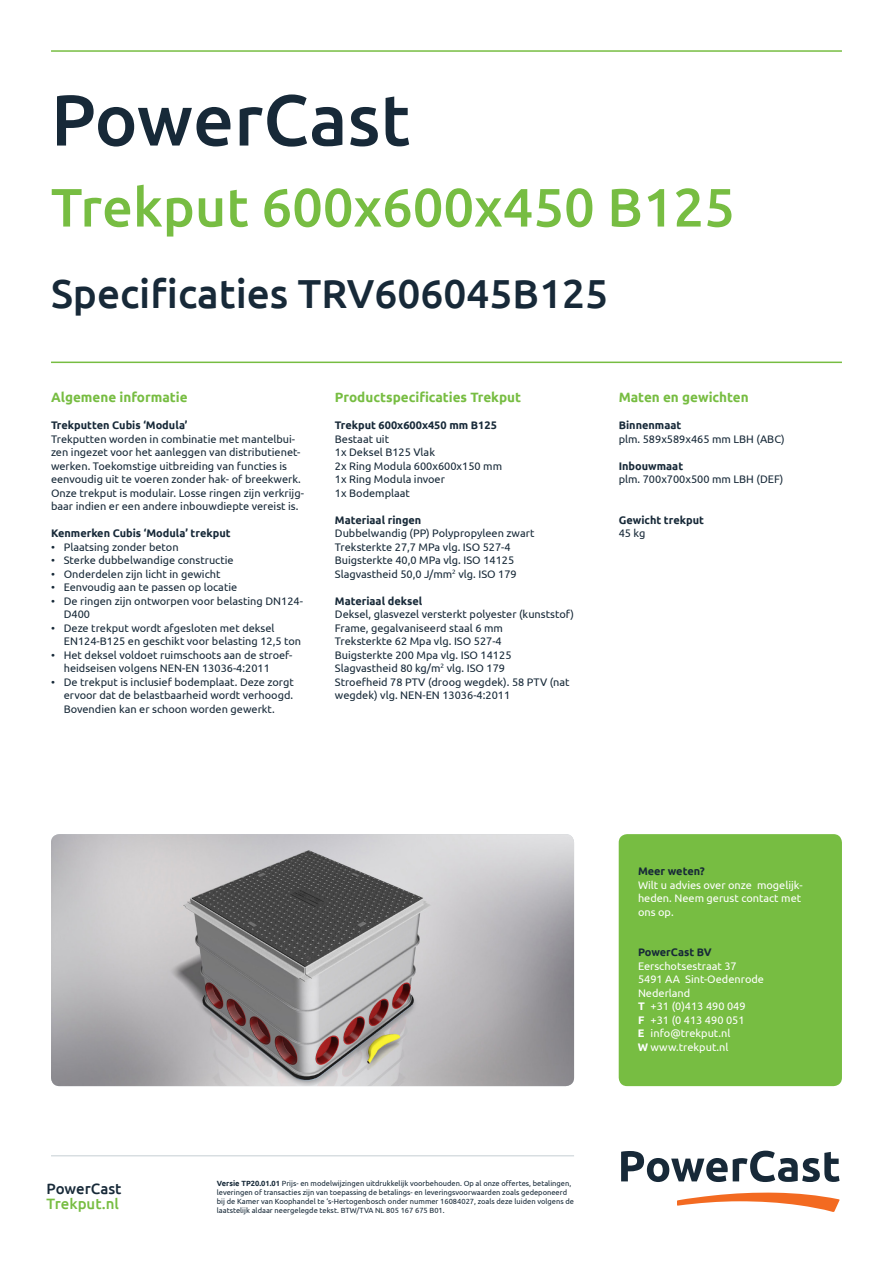
<style>
.page{position:relative;width:893px;height:1263px;background:#fff}
.page>*{position:absolute;margin:0;border:0;box-sizing:border-box;transform-origin:0 0}
.Titel_achterzijde{font:500 72px "Ubuntu";color:#172938}
.Titel_achterzijde-2{font:500 54px "Ubuntu";color:#77bd42}
.Titel_typenummer{font:500 40.5px "Ubuntu";color:#172938}
.t1{font:500 15px "Ubuntu";color:#77bd42}
.t2{font:500 15px "Ubuntu";color:#172938}
.Alinea_kopregel{font:700 13.5px "Ubuntu";color:#77bd42}
.Alinea_broodtekst_le{font:10.95px/13.5px "Ubuntu";color:#172938}
.Conversieblok_broodt{font:10.95px/13.5px "Ubuntu";color:#fff}
.Alinea_broodtekst_le-2{font:700 10.95px "Ubuntu";color:#172938}
.Conversieblok_kopreg{font:700 10.95px "Ubuntu";color:#172938}
.Conversieblok_broodt-2{font:700 10.95px "Ubuntu";color:#172938}
.Footer_disclaimer{font:7.5px/9px "Ubuntu";color:#172938}
.s1{font-weight:700}
</style>
<div class="page">
<svg style="left:621px;top:1150px;width:218px;height:32px"></svg>
<svg style="left:677px;top:1192px;width:162px;height:20px"></svg>
<hr style="left:51px;top:362px;width:791px;height:1px;background:#77bd42">
<hr style="left:51px;top:50px;width:791px;height:2px;background:#77bd42">
<hr style="left:51px;top:1155px;width:523px;height:1px;background:#c5ced3">
<div style="left:619px;top:834px;width:223px;height:252px;background:#77bd42;border-radius:9px"></div>
<img style="left:51px;top:834px;width:523px;height:252px">
<p class="Titel_achterzijde" style="left:51px;top:74px;width:361px">PowerCast</p>
<p class="Titel_achterzijde-2" style="left:51px;top:173px;width:685px">Trekput 600x600x450 B125</p>
<p class="Titel_typenummer" style="left:51px;top:268px;width:559px">Specificaties TRV606045B125</p>
<p class="Alinea_kopregel" style="left:51px;top:389px;width:138px">Algemene informatie</p>
<p class="Alinea_broodtekst_le-2" style="left:51px;top:418px;width:138px">Trekputten Cubis ‘Modula’</p>
<p class="Alinea_broodtekst_le" style="left:51px;top:432px;width:254px">Trekputten worden in combinatie met mantelbui&shy;zen ingezet voor het aanleggen van distributienet&shy;werken. Toekomstige uitbreiding van functies is eenvoudig uit te voeren zonder hak- of breekwerk.<br>Onze trekput is modulair. Losse ringen zijn verkrijg&shy;baar indien er een andere inbouwdiepte vereist is.</p>
<p class="Alinea_broodtekst_le-2" style="left:51px;top:526px;width:181px">Kenmerken Cubis ‘Modula’ trekput</p>
<p class="Alinea_broodtekst_le" style="left:51px;top:540px;width:129px">• Plaatsing zonder beton</p>
<p class="Alinea_broodtekst_le" style="left:51px;top:553px;width:184px">• Sterke dubbelwandige constructie</p>
<p class="Alinea_broodtekst_le" style="left:51px;top:567px;width:171px">• Onderdelen zijn licht in gewicht</p>
<p class="Alinea_broodtekst_le" style="left:51px;top:580px;width:188px">• Eenvoudig aan te passen op locatie</p>
<p class="Alinea_broodtekst_le" style="left:64px;top:594px;width:240px;text-indent:-13px">• De ringen zijn ontworpen voor belasting DN124-<br>D400</p>
<p class="Alinea_broodtekst_le" style="left:64px;top:621px;width:239px;text-indent:-13px">• Deze trekput wordt afgesloten met deksel<br>EN124-B125 en geschikt voor belasting 12,5 ton</p>
<p class="Alinea_broodtekst_le" style="left:64px;top:648px;width:228px;text-indent:-13px">• Het deksel voldoet ruimschoots aan de stroef&shy;heidseisen volgens NEN-EN 13036-4:2011</p>
<p class="Alinea_broodtekst_le" style="left:64px;top:675px;width:232px;text-align:justify;text-indent:-13px">• De trekput is inclusief bodemplaat. Deze zorgt ervoor dat de belastbaarheid wordt verhoogd.<br>Bovendien kan er schoon worden gewerkt.</p>
<p class="Alinea_kopregel" style="left:335px;top:389px;width:188px">Productspecificaties Trekput</p>
<p class="Alinea_broodtekst_le-2" style="left:335px;top:418px;width:164px">Trekput 600x600x450 mm B125</p>
<p class="Alinea_broodtekst_le" style="left:335px;top:432px;width:56px">Bestaat uit</p>
<p class="Alinea_broodtekst_le" style="left:335px;top:445px;width:102px">1x Deksel B125 Vlak</p>
<p class="Alinea_broodtekst_le" style="left:335px;top:459px;width:169px">2x Ring Modula 600x600x150 mm</p>
<p class="Alinea_broodtekst_le" style="left:335px;top:472px;width:112px">1x Ring Modula invoer</p>
<p class="Alinea_broodtekst_le" style="left:335px;top:486px;width:77px">1x Bodemplaat</p>
<p class="Alinea_broodtekst_le-2" style="left:335px;top:513px;width:88px">Materiaal ringen</p>
<p class="Alinea_broodtekst_le" style="left:335px;top:526px;width:201px">Dubbelwandig (PP) Polypropyleen zwart</p>
<p class="Alinea_broodtekst_le" style="left:335px;top:540px;width:177px">Treksterkte 27,7 MPa vlg. ISO 527-4</p>
<p class="Alinea_broodtekst_le" style="left:335px;top:553px;width:181px">Buigsterkte 40,0 MPa vlg. ISO 14125</p>
<p class="Alinea_broodtekst_le" style="left:335px;top:567px;width:183px">Slagvastheid 50,0 J/mm<sup>2</sup> vlg. ISO 179</p>
<p class="Alinea_broodtekst_le-2" style="left:335px;top:594px;width:89px">Materiaal deksel</p>
<p class="Alinea_broodtekst_le" style="left:335px;top:607px;width:241px">Deksel, glasvezel versterkt polyester (kunststof)</p>
<p class="Alinea_broodtekst_le" style="left:335px;top:621px;width:170px">Frame, gegalvaniseerd staal 6 mm</p>
<p class="Alinea_broodtekst_le" style="left:335px;top:634px;width:168px">Treksterkte 62 Mpa vlg. ISO 527-4</p>
<p class="Alinea_broodtekst_le" style="left:335px;top:648px;width:178px">Buigsterkte 200 Mpa vlg. ISO 14125</p>
<p class="Alinea_broodtekst_le" style="left:335px;top:661px;width:172px">Slagvastheid 80 kg/m<sup>2</sup> vlg. ISO 179</p>
<p class="Alinea_broodtekst_le" style="left:335px;top:675px;width:236px">Stroefheid 78 PTV (droog wegdek). 58 PTV (nat wegdek) vlg. NEN-EN 13036-4:2011</p>
<p class="Alinea_kopregel" style="left:619px;top:389px;width:132px">Maten en gewichten</p>
<p class="Alinea_broodtekst_le-2" style="left:619px;top:418px;width:64px">Binnenmaat</p>
<p class="Alinea_broodtekst_le" style="left:619px;top:432px;width:167px">plm. 589x589x465 mm LBH (ABC)</p>
<p class="Alinea_broodtekst_le-2" style="left:619px;top:459px;width:66px">Inbouwmaat</p>
<p class="Alinea_broodtekst_le" style="left:619px;top:472px;width:166px">plm. 700x700x500 mm LBH (DEF)</p>
<p class="Alinea_broodtekst_le-2" style="left:619px;top:513px;width:87px">Gewicht trekput</p>
<p class="Alinea_broodtekst_le" style="left:619px;top:526px;width:28px">45 kg</p>
<p class="t2" style="left:47px;top:1179px;width:76px">PowerCast</p>
<p class="t1" style="left:47px;top:1194px;width:74px">Trekput.nl</p>
<p class="Footer_disclaimer" style="left:217px;top:1178px;width:359px"><span class="s1">Versie TP20.01.01</span> Prijs- en modelwijzingen uitdrukkelijk voorbehouden. Op al onze offertes, betalingen, leveringen of transacties zijn van toepassing de betalings- en leveringsvoorwaarden zoals gedeponeerd bij de Kamer van Koophandel te ‘s-Hertogenbosch onder nummer 16084027, zoals deze luiden volgens de laatstelijk aldaar neergelegde tekst. BTW/TVA NL 805 167 675 B01.</p>
<p class="Conversieblok_broodt-2" style="left:638px;top:865px;width:68px">Meer weten?</p>
<p class="Conversieblok_broodt" style="left:638px;top:878px;width:166px">Wilt u advies over onze mogelijk&shy;heden. Neem gerust contact met ons op.</p>
<p class="Conversieblok_kopreg" style="left:638px;top:946px;width:75px">PowerCast BV</p>
<p class="Conversieblok_broodt" style="left:638px;top:959px;width:100px">Eerschotsestraat 37</p>
<p class="Conversieblok_broodt" style="left:638px;top:972px;width:128px">5491 AA Sint-Oedenrode</p>
<p class="Conversieblok_broodt" style="left:638px;top:986px;width:54px">Nederland</p>
<p class="Conversieblok_broodt" style="left:638px;top:999px;width:109px"><span class="s1">T</span> +31 (0)413 490 049</p>
<p class="Conversieblok_broodt" style="left:638px;top:1013px;width:108px"><span class="s1">F</span> +31 (0 413 490 051</p>
<p class="Conversieblok_broodt" style="left:638px;top:1026px;width:94px"><span class="s1">E</span> info@trekput.nl</p>
<p class="Conversieblok_broodt" style="left:638px;top:1040px;width:92px"><span class="s1">W</span> www.trekput.nl</p>
</div>
